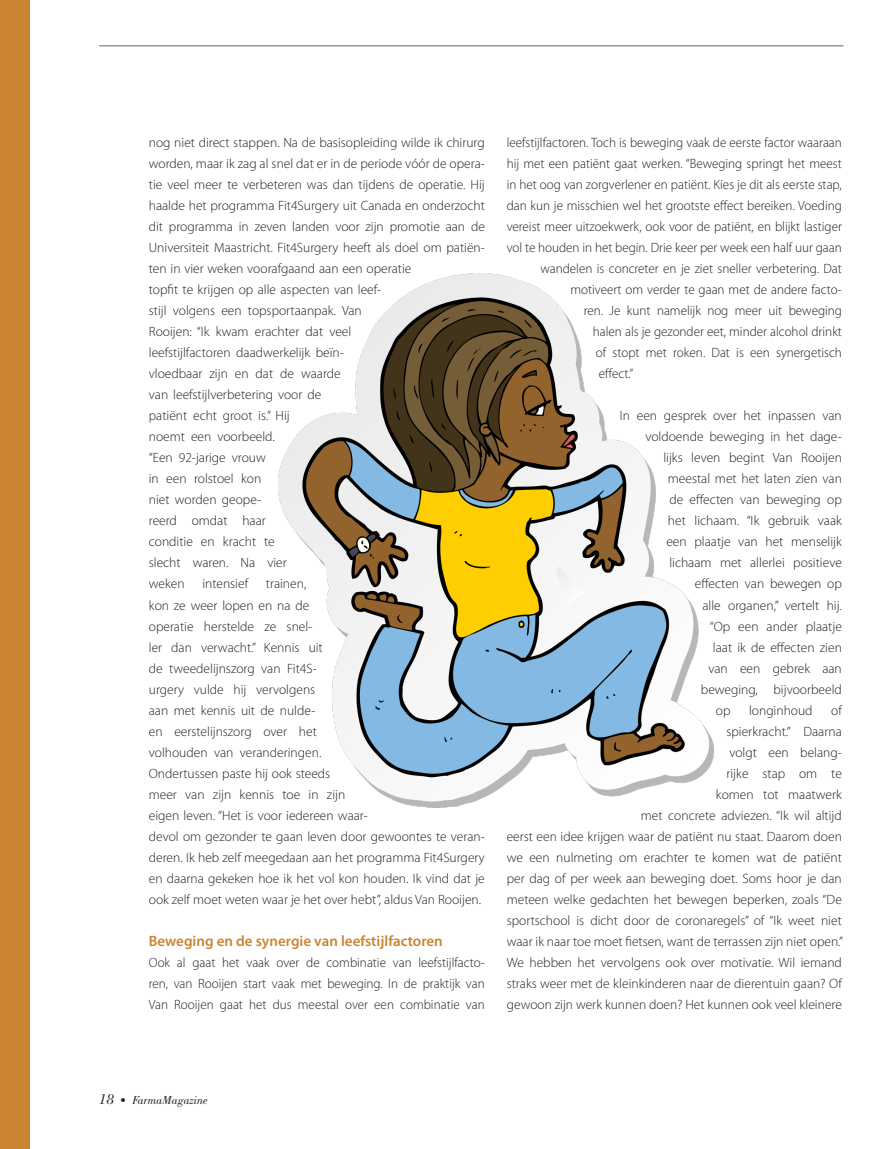
<style>
.page{position:relative;width:893px;height:1149px;background:#fff}
.page>*{position:absolute;margin:0;border:0;box-sizing:border-box;transform-origin:0 0}
.Subkop{font:600 15px "Myriad Pro";color:#cb8431}
.Broodtekst{font:300 13.5px/21px "Myriad Pro";color:#231f20}
.t1{font:italic 12px "Bodoni Std";color:#231f20}
.s1{font-size:15px}
</style>
<div class="page">
<hr style="left:99px;top:46px;width:744px;height:1px;background:#5d6e65">
<div style="left:0;top:0;width:30px;height:1148px;background:#cb8431"></div>
<img style="left:279px;top:273px;width:434px;height:534px">
<p class="Broodtekst" style="left:149px;top:132px;width:338px">nog niet direct stappen. Na de basisopleiding wilde ik chirurg worden, maar ik zag al snel dat er in de periode vóór de opera&shy;tie veel meer te verbeteren was dan tijdens de operatie. Hij haalde het programma Fit4Surgery uit Canada en onderzocht dit programma in zeven landen voor zijn promotie aan de Universiteit Maastricht. Fit4Surgery heeft als doel om patiën&shy;ten in vier weken voorafgaand aan een operatie<br>topfit te krijgen op alle aspecten van leef-<br>stijl volgens een topsportaanpak. Van<br>Rooijen: “Ik kwam erachter dat veel<br>leefstijlfactoren daadwerkelijk beïn-<br>vloedbaar zijn en dat de waarde<br>van leefstijlverbetering voor de<br>patiënt echt groot is.” Hij<br>noemt een voorbeeld.<br>“Een 92-jarige vrouw<br>in een rolstoel kon<br>niet worden geope-<br>reerd omdat haar<br>conditie en kracht te<br>slecht waren. Na vier<br>weken</p>
<p class="Broodtekst" style="left:202px;top:573px;width:47px">intensief</p>
<p class="Broodtekst" style="left:149px;top:573px;width:338px;text-indent:117px">trainen,<br>kon ze weer lopen en na de<br>operatie herstelde ze snel-<br>ler dan verwacht.” Kennis uit<br>de tweedelijnszorg van Fit4S-<br>urgery vulde hij vervolgens<br>aan met kennis uit de nulde-<br>en eerstelijnszorg over het<br>volhouden van veranderingen.<br>Ondertussen paste hij ook steeds<br>meer van zijn kennis toe in zijn<br>eigen leven. “Het is voor iedereen waar-<br>devol om gezonder te gaan leven door gewoontes te veran&shy;deren. Ik heb zelf meegedaan aan het programma Fit4Surgery en daarna gekeken hoe ik het vol kon houden. Ik vind dat je ook zelf moet weten waar je het over hebt”, aldus Van Rooijen.</p>
<p class="Subkop" style="left:149px;top:932px;width:296px">Beweging en de synergie van leefstijlfactoren</p>
<p class="Broodtekst" style="left:149px;top:951px;width:338px;text-align:justify">Ook al gaat het vaak over de combinatie van leefstijlfacto&shy;ren, van Rooijen start vaak met beweging. In de praktijk van Van Rooijen gaat het dus meestal over een combinatie van</p>
<p class="Broodtekst" style="left:507px;top:132px;width:337px">leefstijlfactoren. Toch is beweging vaak de eerste factor waaraan</p>
<p class="Broodtekst" style="left:507px;top:153px;width:337px">hij met een patiënt gaat werken. “Beweging springt het meest</p>
<p class="Broodtekst" style="left:507px;top:174px;width:337px">in het oog van zorgverlener en patiënt. Kies je dit als eerste stap,</p>
<p class="Broodtekst" style="left:507px;top:195px;width:337px">dan kun je misschien wel het grootste effect bereiken. Voeding</p>
<p class="Broodtekst" style="left:507px;top:216px;width:337px">vereist meer uitzoekwerk, ook voor de patiënt, en blijkt lastiger</p>
<p class="Broodtekst" style="left:507px;top:237px;width:337px">vol te houden in het begin. Drie keer per week een half uur gaan</p>
<p class="Broodtekst" style="left:540px;top:258px;width:303px">wandelen is concreter en je ziet sneller verbetering. Dat</p>
<p class="Broodtekst" style="left:570px;top:279px;width:273px">motiveert om verder te gaan met de andere facto-</p>
<p class="Broodtekst" style="left:584px;top:300px;width:260px">ren. Je kunt namelijk nog meer uit beweging</p>
<p class="Broodtekst" style="left:593px;top:321px;width:251px">halen als je gezonder eet, minder alcohol drinkt</p>
<p class="Broodtekst" style="left:596px;top:342px;width:248px">of stopt met roken. Dat is een synergetisch</p>
<p class="Broodtekst" style="left:599px;top:363px;width:36px">effect.”</p>
<p class="Broodtekst" style="left:620px;top:405px;width:223px">In een gesprek over het inpassen van</p>
<p class="Broodtekst" style="left:645px;top:426px;width:198px">voldoende beweging in het dage-</p>
<p class="Broodtekst" style="left:663px;top:447px;width:180px">lijks leven begint Van Rooijen</p>
<p class="Broodtekst" style="left:668px;top:468px;width:176px">meestal met het laten zien van</p>
<p class="Broodtekst" style="left:669px;top:489px;width:174px">de effecten van beweging op</p>
<p class="Broodtekst" style="left:668px;top:510px;width:176px">het lichaam. “Ik gebruik vaak</p>
<p class="Broodtekst" style="left:666px;top:531px;width:177px">een plaatje van het menselijk</p>
<p class="Broodtekst" style="left:669px;top:552px;width:174px">lichaam met allerlei positieve</p>
<p class="Broodtekst" style="left:695px;top:573px;width:148px">effecten van bewegen op</p>
<p class="Broodtekst" style="left:702px;top:594px;width:141px">alle organen,” vertelt hij.</p>
<p class="Broodtekst" style="left:710px;top:615px;width:133px">“Op een ander plaatje</p>
<p class="Broodtekst" style="left:713px;top:636px;width:131px">laat ik de effecten zien</p>
<p class="Broodtekst" style="left:708px;top:657px;width:135px">van een gebrek aan</p>
<p class="Broodtekst" style="left:701px;top:678px;width:143px">beweging, bijvoorbeeld</p>
<p class="Broodtekst" style="left:716px;top:699px;width:16px">op</p>
<p class="Broodtekst" style="left:749px;top:699px;width:65px">longinhoud</p>
<p class="Broodtekst" style="left:507px;top:699px;width:338px;text-align:right">of<br>spierkracht.” Daarna<br>volgt een belang-<br>rijke stap om te<br>komen tot maatwerk<br>met concrete adviezen. “Ik wil altijd<br>eerst een idee krijgen waar de patiënt nu staat. Daarom doen we een nulmeting om erachter te komen wat de patiënt per dag of per week aan beweging doet. Soms hoor je dan meteen welke gedachten het bewegen beperken, zoals “De sportschool is dicht door de coronaregels” of “Ik weet niet waar ik naar toe moet fietsen, want de terrassen zijn niet open.” We hebben het vervolgens ook over motivatie. Wil iemand straks weer met de kleinkinderen naar de dierentuin gaan? Of gewoon zijn werk kunnen doen? Het kunnen ook veel kleinere</p>
<p class="t1" style="left:99px;top:1093px;width:110px"><span class="s1">18</span> • FarmaMagazine</p>
</div>
